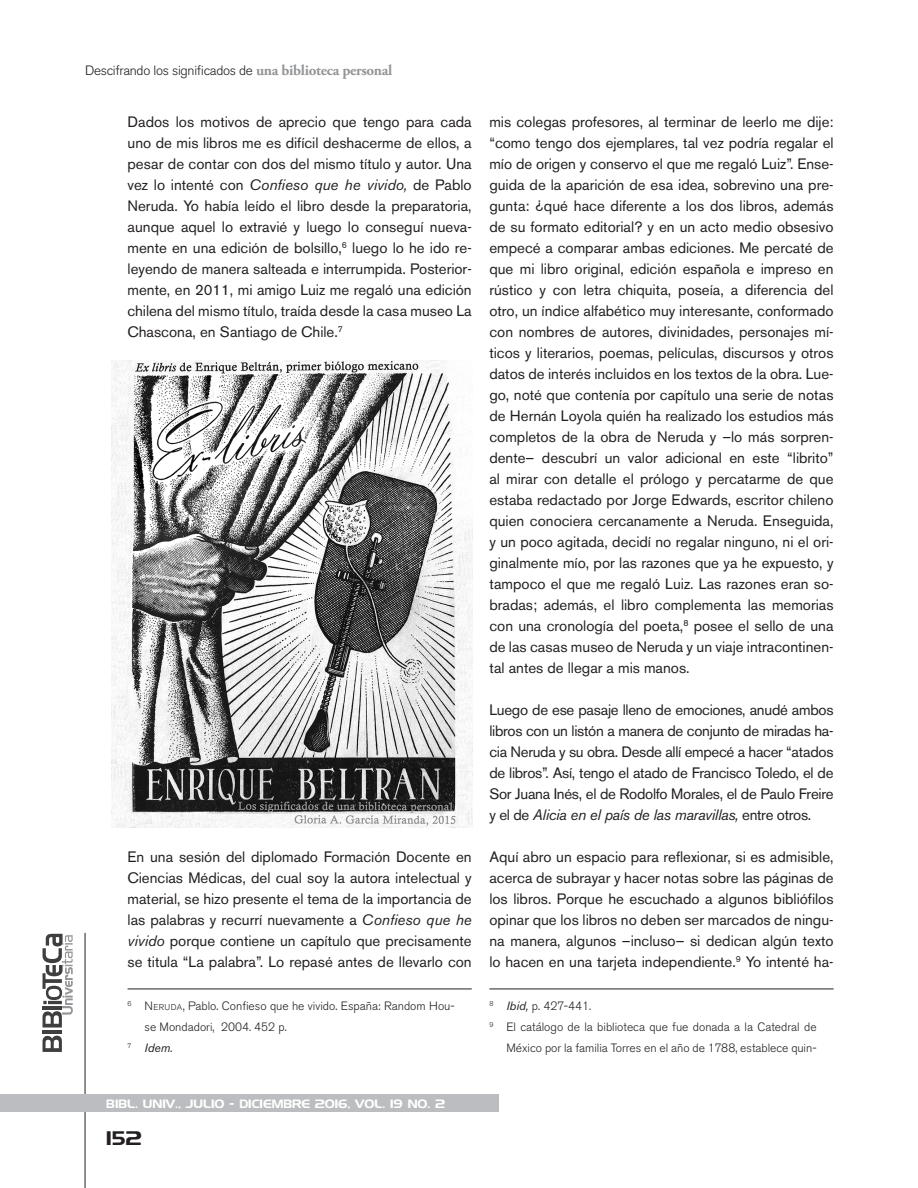
<style>
.page{position:relative;width:918px;height:1188px;background:#fff}
.page>*{position:absolute;margin:0;border:0;box-sizing:border-box;transform-origin:0 0}
.t1{font:19.5px "Denmark";color:#231f20}
.CUERPO_-_español{font:15px/21px "Akzidenz Grotesk BE";color:#231f20;text-align:justify}
.t2{font:300 13.5px "Akzidenz Grotesk BE";letter-spacing:-.02em;color:#231f20}
.Nota_al_pie{font:300 12px/21px "Akzidenz Grotesk BE";color:#231f20}
.t3{font:12px "Denmark";color:#fff}
.Nota_al_pie-2{font:italic 12px "Akzidenz Grotesk BE";color:#231f20}
.s1{font-family:"Adobe Garamond Pro";font-weight:700;font-size:15px;color:#939598}
.s2{font-style:italic}
.s3{font-style:inherit}
.s4{font-size:8.4px}
.s5{font-weight:400;font-style:italic}
</style>
<div class="page">
<svg style="left:43px;top:1036px;width:19px;height:16px"></svg>
<hr style="left:43px;top:1030px;width:19px;height:4px;background:#3e3e3f">
<svg style="left:43px;top:934px;width:30px;height:94px"></svg>
<hr style="left:85px;top:933px;width:1px;height:255px;background:#231f20">
<div style="left:0;top:1094px;width:498px;height:17px;background:#bcbdc0"></div>
<hr style="left:128px;top:989px;width:344px;height:1px;background:#231f20">
<hr style="left:489px;top:989px;width:345px;height:1px;background:#231f20">
<img style="left:111px;top:361px;width:361px;height:466px">
<p class="t2" style="left:85px;top:62px;width:309px">Descifrando los significados de <span class="s1">una biblioteca personal</span></p>
<p class="CUERPO_-_español" style="left:128px;top:112px;width:346px">Dados los motivos de aprecio que tengo para cada uno de mis libros me es difícil deshacerme de ellos, a pesar de contar con dos del mismo título y autor. Una vez lo intenté con <span class="s2">Confieso que he vivido,</span> de Pablo Neruda. Yo había leído el libro desde la preparatoria, aunque aquel lo extravié y luego lo conseguí nueva&shy;mente en una edición de bolsillo,<sup>6</sup> luego lo he ido re&shy;leyendo de manera salteada e interrumpida. Posterior&shy;mente, en 2011, mi amigo Luiz me regaló una edición chilena del mismo título, traída desde la casa museo La Chascona, en Santiago de Chile.<sup>7</sup></p>
<p class="CUERPO_-_español" style="left:128px;top:847px;width:346px">En una sesión del diplomado Formación Docente en Ciencias Médicas, del cual soy la autora intelectual y material, se hizo presente el tema de la importancia de las palabras y recurrí nuevamente a <span class="s2">Confieso que he vivido</span> porque contiene un capítulo que precisamente se titula “La palabra”. Lo repasé antes de llevarlo con</p>
<p class="Nota_al_pie" style="left:145px;top:996px;width:312px;text-indent:-17px"><sup>6</sup> <span class="s3">N</span> <span class="s4">ERUDA</span>, Pablo. Confieso que he vivido. España: Random Hou&shy;se Mondadori, 2004. 452 p.</p>
<p class="Nota_al_pie-2" style="left:128px;top:1041px;width:47px"><sup>7</sup> Idem.</p>
<p class="t3" style="left:106px;top:1096px;width:341px">BIBL. UNIV., JULIO - DICIEMBRE 2016, VOL. 19 NO. 2</p>
<h1 class="t1" style="left:106px;top:1127px;width:37px">152</h1>
<p class="CUERPO_-_español" style="left:489px;top:112px;width:346px">mis colegas profesores, al terminar de leerlo me dije: “como tengo dos ejemplares, tal vez podría regalar el mío de origen y conservo el que me regaló Luiz”. Ense&shy;guida de la aparición de esa idea, sobrevino una pre&shy;gunta: ¿qué hace diferente a los dos libros, además de su formato editorial? y en un acto medio obsesivo empecé a comparar ambas ediciones. Me percaté de que mi libro original, edición española e impreso en rústico y con letra chiquita, poseía, a diferencia del otro, un índice alfabético muy interesante, conformado con nombres de autores, divinidades, personajes mí&shy;ticos y literarios, poemas, películas, discursos y otros datos de interés incluidos en los textos de la obra. Lue&shy;go, noté que contenía por capítulo una serie de notas de Hernán Loyola quién ha realizado los estudios más completos de la obra de Neruda y –lo más sorpren&shy;dente– descubrí un valor adicional en este “librito” al mirar con detalle el prólogo y percatarme de que estaba redactado por Jorge Edwards, escritor chileno quien conociera cercanamente a Neruda. Enseguida, y un poco agitada, decidí no regalar ninguno, ni el ori&shy;ginalmente mío, por las razones que ya he expuesto, y tampoco el que me regaló Luiz. Las razones eran so&shy;bradas; además, el libro complementa las memorias con una cronología del poeta,<sup>8</sup> posee el sello de una de las casas museo de Neruda y un viaje intracontinen&shy;tal antes de llegar a mis manos.</p>
<p class="CUERPO_-_español" style="left:489px;top:700px;width:346px">Luego de ese pasaje lleno de emociones, anudé ambos libros con un listón a manera de conjunto de miradas ha&shy;cia Neruda y su obra. Desde allí empecé a hacer “atados de libros”. Así, tengo el atado de Francisco Toledo, el de Sor Juana Inés, el de Rodolfo Morales, el de Paulo Freire y el de <span class="s2">Alicia en el país de las maravillas,</span> entre otros.</p>
<p class="CUERPO_-_español" style="left:489px;top:847px;width:346px">Aquí abro un espacio para reflexionar, si es admisible, acerca de subrayar y hacer notas sobre las páginas de los libros. Porque he escuchado a algunos bibliófilos opinar que los libros no deben ser marcados de ningu&shy;na manera, algunos –incluso– si dedican algún texto lo hacen en una tarjeta independiente.<sup>9</sup> Yo intenté ha-</p>
<p class="Nota_al_pie" style="left:489px;top:996px;width:103px"><sup>8</sup> <span class="s5">Ibid,</span> p. 427-441.</p>
<p class="Nota_al_pie" style="left:489px;top:1017px;width:329px;text-align:right"><sup>9</sup> El catálogo de la biblioteca que fue donada a la Catedral de<br>México por la familia Torres en el año de 1788, establece quin-</p>
</div>
